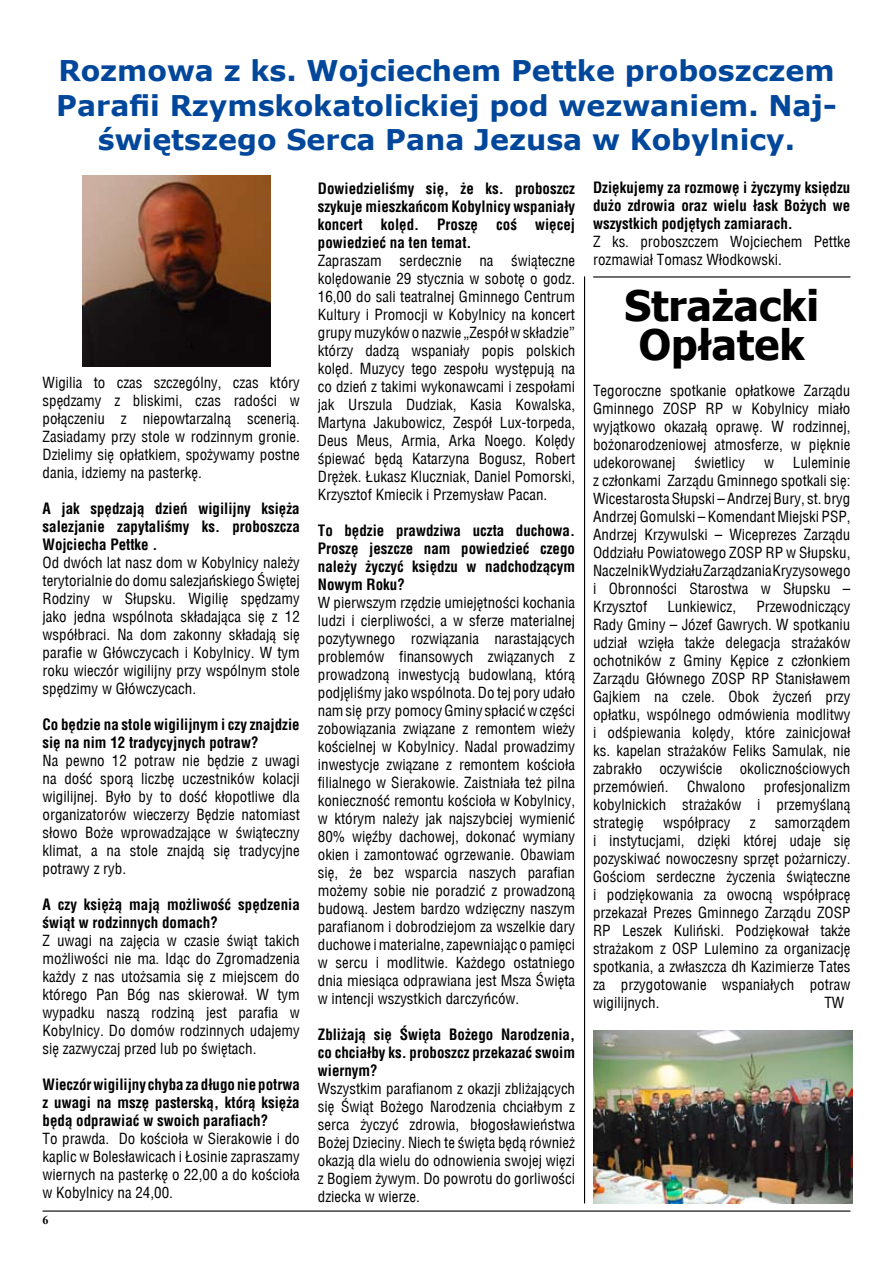
<style>
.page{position:relative;width:893px;height:1263px;background:#fff}
.page>*{position:absolute;margin:0;border:0;box-sizing:border-box;transform-origin:0 0}
.t1{font:700 42px/39px "Tahoma";color:#000;text-align:center}
.t2{font:700 28.5px/34.2px "Verdana";color:#00479b;text-align:center}
.t3{font:15px/18px "Switzerland Condensed";color:#000;text-align:justify}
.t4{font:700 15px/18px "Switzerland Condensed";color:#000;text-align:justify}
.t5{font:700 12px "Times New Roman";color:#000}
</style>
<div class="page">
<img style="left:83px;top:176px;width:188px;height:191px">
<hr style="left:593px;top:276px;width:257px;height:2px;background:#000">
<hr style="left:584px;top:276px;width:1px;height:927px;background:#000">
<img style="left:593px;top:1030px;width:259px;height:173px">
<hr style="left:43px;top:1210px;width:807px;height:1px;background:#000">
<h2 class="t2" style="left:56px;top:53px;width:782px">Rozmowa z ks. Wojciechem Pettke proboszczem<br>Parafii Rzymskokatolickiej pod wezwaniem. Naj&shy;świętszego Serca Pana Jezusa w Kobylnicy.</h2>
<p class="t3" style="left:43px;top:374px;width:259px">Wigilia to czas szczególny, czas który spędzamy z bliskimi, czas radości w połączeniu z niepowtarzalną scenerią.<br>Zasiadamy przy stole w rodzinnym gronie.<br>Dzielimy się opłatkiem, spożywamy postne dania, idziemy na pasterkę.</p>
<p class="t4" style="left:43px;top:500px;width:259px">A jak spędzają dzień wigilijny księża salezjanie zapytaliśmy ks. proboszcza Wojciecha Pettke .</p>
<p class="t3" style="left:43px;top:554px;width:259px">Od dwóch lat nasz dom w Kobylnicy należy terytorialnie do domu salezjańskiego Świętej Rodziny w Słupsku. Wigilię spędzamy jako jedna wspólnota składająca się z 12 współbraci. Na dom zakonny składają się parafie w Główczycach i Kobylnicy. W tym roku wieczór wigilijny przy wspólnym stole spędzimy w Główczycach.</p>
<p class="t4" style="left:43px;top:716px;width:259px">Co będzie na stole wigilijnym i czy znajdzie się na nim 12 tradycyjnych potraw?</p>
<p class="t3" style="left:43px;top:752px;width:259px">Na pewno 12 potraw nie będzie z uwagi na dość sporą liczbę uczestników kolacji wigilijnej. Było by to dość kłopotliwe dla organizatorów wieczerzy Będzie natomiast słowo Boże wprowadzające w świąteczny klimat, a na stole znajdą się tradycyjne potrawy z ryb.</p>
<p class="t4" style="left:43px;top:896px;width:259px">A czy księżą mają możliwość spędzenia świąt w rodzinnych domach?</p>
<p class="t3" style="left:43px;top:932px;width:259px">Z uwagi na zajęcia w czasie świąt takich możliwości nie ma. Idąc do Zgromadzenia każdy z nas utożsamia się z miejscem do którego Pan Bóg nas skierował. W tym wypadku naszą rodziną jest parafia w Kobylnicy. Do domów rodzinnych udajemy się zazwyczaj przed lub po świętach.</p>
<p class="t4" style="left:43px;top:1076px;width:259px">Wieczór wigilijny chyba za długo nie potrwa z uwagi na mszę pasterską, którą księża będą odprawiać w swoich parafiach?</p>
<p class="t3" style="left:43px;top:1130px;width:259px">To prawda. Do kościoła w Sierakowie i do kaplic w Bolesławicach i Łosinie zapraszamy wiernych na pasterkę o 22,00 a do kościoła w Kobylnicy na 24,00.</p>
<p class="t5" style="left:43px;top:1212px;width:7px">6</p>
<p class="t4" style="left:318px;top:179px;width:259px">Dowiedzieliśmy się, że ks. proboszcz szykuje mieszkańcom Kobylnicy wspaniały koncert kolęd. Proszę coś więcej powiedzieć na ten temat.</p>
<p class="t3" style="left:318px;top:251px;width:259px">Zapraszam serdecznie na świąteczne kolędowanie 29 stycznia w sobotę o godz.<br>16,00 do sali teatralnej Gminnego Centrum Kultury i Promocji w Kobylnicy na koncert grupy muzyków o nazwie „Zespół w składzie” którzy dadzą wspaniały popis polskich kolęd. Muzycy tego zespołu występują na co dzień z takimi wykonawcami i zespołami jak Urszula Dudziak, Kasia Kowalska, Martyna Jakubowicz, Zespół Lux-torpeda, Deus Meus, Armia, Arka Noego. Kolędy śpiewać będą Katarzyna Bogusz, Robert Drężek. Łukasz Kluczniak, Daniel Pomorski, Krzysztof Kmiecik i Przemysław Pacan.</p>
<p class="t4" style="left:318px;top:521px;width:259px">To będzie prawdziwa uczta duchowa.<br>Proszę jeszcze nam powiedzieć czego należy życzyć księdzu w nadchodzącym Nowym Roku?</p>
<p class="t3" style="left:318px;top:593px;width:259px">W pierwszym rzędzie umiejętności kochania ludzi i cierpliwości, a w sferze materialnej pozytywnego rozwiązania narastających problemów finansowych związanych z prowadzoną inwestycją budowlaną, którą podjęliśmy jako wspólnota. Do tej pory udało nam się przy pomocy Gminy spłacić w części zobowiązania związane z remontem wieży kościelnej w Kobylnicy. Nadal prowadzimy inwestycje związane z remontem kościoła filialnego w Sierakowie. Zaistniała też pilna konieczność remontu kościoła w Kobylnicy, w którym należy jak najszybciej wymienić 80% więźby dachowej, dokonać wymiany okien i zamontować ogrzewanie. Obawiam się, że bez wsparcia naszych parafian możemy sobie nie poradzić z prowadzoną budową. Jestem bardzo wdzięczny naszym parafianom i dobrodziejom za wszelkie dary duchowe i materialne, zapewniając o pamięci w sercu i modlitwie. Każdego ostatniego dnia miesiąca odprawiana jest Msza Święta w intencji wszystkich darczyńców.</p>
<p class="t4" style="left:318px;top:1025px;width:259px">Zbliżają się Święta Bożego Narodzenia, co chciałby ks. proboszcz przekazać swoim wiernym?</p>
<p class="t3" style="left:318px;top:1079px;width:259px">Wszystkim parafianom z okazji zbliżających się Świąt Bożego Narodzenia chciałbym z serca życzyć zdrowia, błogosławieństwa Bożej Dzieciny. Niech te święta będą również okazją dla wielu do odnowienia swojej więzi z Bogiem żywym. Do powrotu do gorliwości dziecka w wierze.</p>
<p class="t4" style="left:593px;top:179px;width:259px">Dziękujemy za rozmowę i życzymy księdzu dużo zdrowia oraz wielu łask Bożych we wszystkich podjętych zamiarach.</p>
<p class="t3" style="left:593px;top:233px;width:259px">Z ks. proboszczem Wojciechem Pettke rozmawiał Tomasz Włodkowski.</p>
<h1 class="t1" style="left:624px;top:284px;width:196px">Strażacki<br>Opłatek</h1>
<p class="t3" style="left:593px;top:382px;width:259px">Tegoroczne spotkanie opłatkowe Zarządu Gminnego ZOSP RP w Kobylnicy miało wyjątkowo okazałą oprawę. W rodzinnej, bożonarodzeniowej atmosferze, w pięknie udekorowanej</p>
<p class="t3" style="left:593px;top:454px;width:259px;text-indent:200px">Luleminie z członkami Zarządu Gminnego spotkali się:<br>Wicestarosta Słupski – Andrzej Bury, st. bryg Andrzej Gomulski – Komendant Miejski PSP, Andrzej Krzywulski – Wiceprezes Zarządu Oddziału Powiatowego ZOSP RP w Słupsku, Naczelnik Wydziału Zarządzania Kryzysowego i Obronności Starostwa w Słupsku – Krzysztof</p>
<p class="t3" style="left:694px;top:454px;width:52px">świetlicy</p>
<p class="t3" style="left:764px;top:454px;width:12px">w</p>
<p class="t3" style="left:593px;top:598px;width:259px;text-indent:163px">Przewodniczący Rady Gminy – Józef Gawrych. W spotkaniu udział wzięła także delegacja strażaków ochotników z Gminy Kępice z członkiem Zarządu Głównego ZOSP RP Stanisławem Gajkiem na czele. Obok życzeń przy opłatku, wspólnego odmówienia modlitwy i odśpiewania kolędy, które zainicjował ks. kapelan strażaków Feliks Samulak, nie zabrakło oczywiście okolicznościowych przemówień. Chwalono profesjonalizm kobylnickich strażaków i przemyślaną strategię</p>
<p class="t3" style="left:667px;top:598px;width:70px">Lunkiewicz,</p>
<p class="t3" style="left:593px;top:814px;width:259px;text-indent:182px">samorządem i instytucjami, dzięki której udaje się pozyskiwać nowoczesny sprzęt pożarniczy.<br>Gościom serdeczne życzenia świąteczne i podziękowania za owocną współpracę przekazał Prezes Gminnego Zarządu ZOSP RP Leszek Kuliński. Podziękował także strażakom z OSP Lulemino za organizację spotkania, a zwłaszcza dh Kazimierze Tates za przygotowanie wspaniałych potraw wigilijnych.</p>
<p class="t3" style="left:663px;top:814px;width:69px">współpracy</p>
<p class="t3" style="left:750px;top:814px;width:7px">z</p>
<p class="t3" style="left:824px;top:994px;width:21px">TW</p>
</div>
